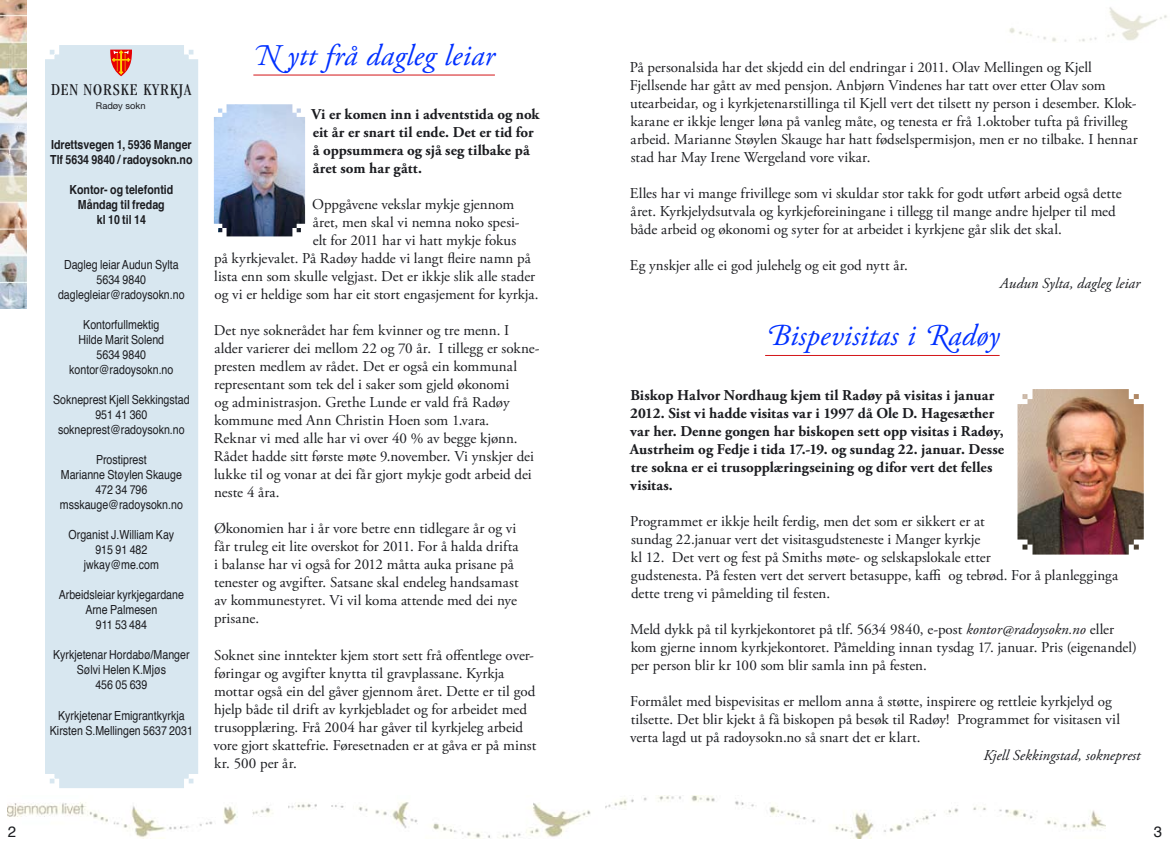
<style>
.page{position:relative;width:1170px;height:844px;background:#fff}
.page>*{position:absolute;margin:0;border:0;box-sizing:border-box;transform-origin:0 0}
.t1{font:italic 30px "Adobe Garamond Pro";letter-spacing:.005em;color:#0030ff}
.t2{font:condensed 17.12px "ITC Garamond Std";letter-spacing:.05em;color:#1b1c20}
.t3{font:15px/18px "Adobe Garamond Pro";color:#1b1c20}
.t4{font:700 15px/18px "Adobe Garamond Pro";letter-spacing:.005em;color:#1b1c20}
.t5{font:italic 15px "Adobe Garamond Pro";color:#1b1c20}
.t6{font:15px "Helvetica";color:#1b1c20}
.t7{font:12.5px/15px "Helvetica";color:#1b1c20;text-align:center;scale:.85 1}
.t8{font:700 12.5px/15px "Helvetica";color:#1b1c20;scale:.85 1}
.t9{font:9.38px "Helvetica Neue";color:#1b1c20}
.s1{font-style:italic}
</style>
<div class="page">
<img style="left:7px;top:795px;width:1098px;height:43px">
<img style="left:0;top:0;width:27px;height:308px">
<img style="left:1009px;top:7px;width:158px;height:35px">
<div style="left:45px;top:45px;width:153px;height:743px;background:#d8e7f0"></div>
<svg style="left:110px;top:50px;width:22px;height:26px"></svg>
<hr style="left:253px;top:75px;width:242px;height:1px;background:#d31518">
<img style="left:214px;top:104px;width:91px;height:132px">
<hr style="left:765px;top:355px;width:234px;height:1px;background:#d31518">
<img style="left:1017px;top:389px;width:126px;height:165px">
<p class="t2" style="left:51px;top:80px;width:141px">DEN NORSKE KYRKJA</p>
<p class="t9" style="left:96px;top:100px;width:51px">Radøy sokn</p>
<p class="t8" style="left:50px;top:137px;width:169px">Idrettsvegen 1, 5936 Manger<br>Tlf 5634 9840 / radoysokn.no</p>
<p class="t8" style="left:69px;top:182px;width:124px;text-align:center">Kontor- og telefontid<br>Måndag til fredag<br>kl 10 til 14</p>
<p class="t7" style="left:58px;top:257px;width:150px">Dagleg leiar Audun Sylta<br>5634 9840 daglegleiar@radoysokn.no</p>
<p class="t7" style="left:69px;top:317px;width:124px">Kontorfullmektig<br>Hilde Marit Solend<br>5634 9840 kontor@radoysokn.no</p>
<p class="t7" style="left:53px;top:392px;width:162px">Sokneprest Kjell Sekkingstad<br>951 41 360 sokneprest@radoysokn.no</p>
<p class="t7" style="left:60px;top:452px;width:146px">Prostiprest<br>Marianne Støylen Skauge<br>472 34 796 msskauge@radoysokn.no</p>
<p class="t7" style="left:68px;top:527px;width:126px">Organist J.William Kay<br>915 91 482 jwkay@me.com</p>
<p class="t7" style="left:59px;top:587px;width:149px">Arbeidsleiar kyrkjegardane<br>Arne Palmesen<br>911 53 484</p>
<p class="t7" style="left:53px;top:647px;width:162px">Kyrkjetenar Hordabø/Manger<br>Sølvi Helen K.Mjøs<br>456 05 639</p>
<p class="t7" style="left:50px;top:707px;width:170px">Kyrkjetenar Emigrantkyrkja<br>Kirsten S.Mellingen 5637 2031</p>
<h1 class="t1" style="left:253px;top:37px;width:243px">N ytt frå dagleg leiar</h1>
<p class="t4" style="left:311px;top:106px;width:230px">Vi er komen inn i adventstida og nok eit år er snart til ende. Det er tid for å oppsummera og sjå seg tilbake på året som har gått.</p>
<p class="t3" style="left:312px;top:196px;width:203px">Oppgåvene vekslar mykje gjennom</p>
<p class="t3" style="left:313px;top:214px;width:208px">året, men skal vi nemna noko spesi-</p>
<p class="t3" style="left:313px;top:232px;width:205px">elt for 2011 har vi hatt mykje fokus</p>
<p class="t3" style="left:214px;top:250px;width:318px">på kyrkjevalet. På Radøy hadde vi langt fleire namn på</p>
<p class="t3" style="left:214px;top:268px;width:322px">lista enn som skulle velgjast. Det er ikkje slik alle stader</p>
<p class="t3" style="left:214px;top:286px;width:325px">og vi er heldige som har eit stort engasjement for kyrkja.</p>
<p class="t3" style="left:214px;top:322px;width:327px">Det nye soknerådet har fem kvinner og tre menn. I alder varierer dei mellom 22 og 70 år. I tillegg er sokne&shy;presten medlem av rådet. Det er også ein kommunal representant som tek del i saker som gjeld økonomi<br>og administrasjon. Grethe Lunde er vald frå Radøy kommune med Ann Christin Hoen som 1.vara.<br>Reknar vi med alle har vi over 40 % av begge kjønn.<br>Rådet hadde sitt første møte 9.november. Vi ynskjer dei lukke til og vonar at dei får gjort mykje godt arbeid dei neste 4 åra.</p>
<p class="t3" style="left:214px;top:520px;width:306px">Økonomien har i år vore betre enn tidlegare år og vi får truleg eit lite overskot for 2011. For å halda drifta i balanse har vi også for 2012 måtta auka prisane på tenester og avgifter. Satsane skal endeleg handsamast av kommunestyret. Vi vil koma attende med dei nye prisane.</p>
<p class="t3" style="left:214px;top:646px;width:324px">Soknet sine inntekter kjem stort sett frå offentlege over&shy;føringar og avgifter knytta til gravplassane. Kyrkja mottar også ein del gåver gjennom året. Dette er til god hjelp både til drift av kyrkjebladet og for arbeidet med trusopplæring. Frå 2004 har gåver til kyrkjeleg arbeid vore gjort skattefrie. Føresetnaden er at gåva er på minst kr. 500 per år.</p>
<p class="t3" style="left:630px;top:59px;width:509px">På personalsida har det skjedd ein del endringar i 2011. Olav Mellingen og Kjell Fjellsende har gått av med pensjon. Anbjørn Vindenes har tatt over etter Olav som utearbeidar, og i kyrkjetenarstillinga til Kjell vert det tilsett ny person i desember. Klok&shy;karane er ikkje lenger løna på vanleg måte, og tenesta er frå 1.oktober tufta på frivilleg arbeid. Marianne Støylen Skauge har hatt fødselspermisjon, men er no tilbake. I hennar stad har May Irene Wergeland vore vikar.</p>
<p class="t3" style="left:629px;top:185px;width:493px">Elles har vi mange frivillege som vi skuldar stor takk for godt utført arbeid også dette året. Kyrkjelydsutvala og kyrkjeforeiningane i tillegg til mange andre hjelper til med både arbeid og økonomi og syter for at arbeidet i kyrkjene går slik det skal.</p>
<p class="t3" style="left:630px;top:257px;width:279px">Eg ynskjer alle ei god julehelg og eit god nytt år.</p>
<p class="t5" style="left:999px;top:274px;width:142px">Audun Sylta, dagleg leiar</p>
<h1 class="t1" style="left:765px;top:318px;width:236px">Bispevisitas i Radøy</h1>
<p class="t4" style="left:629px;top:386px;width:376px">Biskop Halvor Nordhaug kjem til Radøy på visitas i januar 2012. Sist vi hadde visitas var i 1997 då Ole D. Hagesæther var her. Denne gongen har biskopen sett opp visitas i Radøy, Austrheim og Fedje i tida 17.-19. og sundag 22. januar. Desse tre sokna er ei trusopplæringseining og difor vert det felles visitas.</p>
<p class="t3" style="left:630px;top:512px;width:489px">Programmet er ikkje heilt ferdig, men det som er sikkert er at<br>sundag 22.januar vert det visitasgudsteneste i Manger kyrkje<br>kl 12. Det vert og fest på Smiths møte- og selskapslokale etter<br>gudstenesta. På festen vert det servert betasuppe, kaffi og tebrød. For å planlegginga dette treng vi påmelding til festen.</p>
<p class="t3" style="left:630px;top:620px;width:508px">Meld dykk på til kyrkjekontoret på tlf. 5634 9840, e-post <span class="s1">kontor@radoysokn.no</span> eller kom gjerne innom kyrkjekontoret. Påmelding innan tysdag 17. januar. Pris (eigenandel) per person blir kr 100 som blir samla inn på festen.</p>
<p class="t3" style="left:630px;top:692px;width:491px">Formålet med bispevisitas er mellom anna å støtte, inspirere og rettleie kyrkjelyd og tilsette. Det blir kjekt å få biskopen på besøk til Radøy! Programmet for visitasen vil verta lagd ut på radoysokn.no så snart det er klart.</p>
<p class="t5" style="left:983px;top:745px;width:158px">Kjell Sekkingstad, sokneprest</p>
<p class="t6" style="left:8px;top:819px;width:10px">2</p>
<p class="t6" style="left:1153px;top:819px;width:10px">3</p>
</div>
